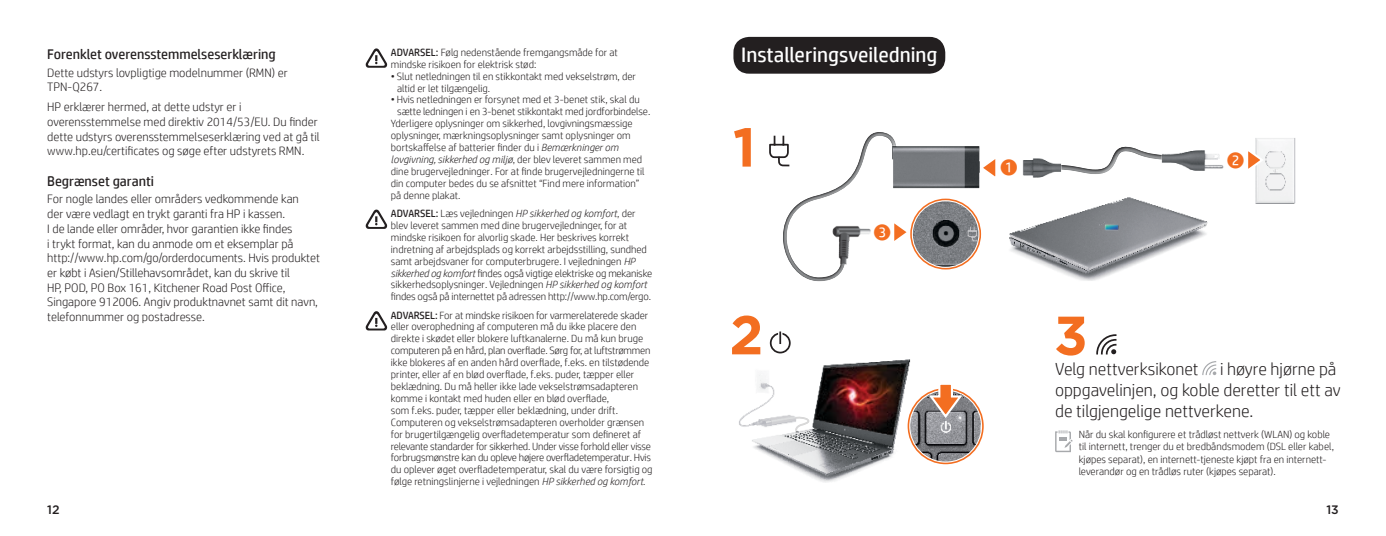
<style>
.page{position:relative;width:1386px;height:536px;background:#fff}
.page>*{position:absolute;margin:0;border:0;box-sizing:border-box;transform-origin:0 0}
.t1{font:700 54.6px "Gotham";color:#f36e21}
.t2{font:21px "HP Simplified";color:#fff}
.t3{font:21px "HP Simplified Bubbles";color:#f36e21}
.t4{font:300 17.5px/21px "HP Simplified";color:#231f20}
.t5{font:14px "HP Simplified";color:#231f20}
.t6{font:300 12.25px/14.7px "HP Simplified";color:#231f20}
.t7{font:500 12.25px "Gotham";color:#231f20}
.t8{font:300 10.5px/11.9px "HP Simplified";color:#231f20}
.t9{font:italic 300 10.5px "HP Simplified";color:#231f20}
.s1{font-weight:400}
.s2{font-style:italic}
.s3{font-style:normal}
</style>
<div class="page">
<svg style="left:366px;top:48px;width:21px;height:20px"></svg>
<svg style="left:366px;top:209px;width:21px;height:20px"></svg>
<svg style="left:366px;top:311px;width:21px;height:19px"></svg>
<div style="left:733px;top:37px;width:212px;height:37px;background:#231f20;border-radius:16px"></div>
<svg style="left:1202px;top:361px;width:14px;height:14px"></svg>
<svg style="left:1055px;top:430px;width:18px;height:22px"></svg>
<div style="left:770px;top:332px;width:21px;height:21px;border:2px solid #231f20;border-radius:50%"></div>
<svg style="left:778px;top:332px;width:4px;height:11px"></svg>
<svg style="left:779px;top:332px;width:2px;height:11px"></svg>
<svg style="left:1096px;top:334px;width:21px;height:21px"></svg>
<img style="left:739px;top:413px;width:9px;height:14px">
<img style="left:748px;top:353px;width:171px;height:130px">
<img style="left:908px;top:389px;width:75px;height:74px;border-radius:37px">
<div style="left:907px;top:387px;width:78px;height:78px;border:4px solid #fff;border-radius:50%"></div>
<div style="left:908px;top:388px;width:76px;height:76px;border:2px solid #f36e21;border-radius:50%"></div>
<svg style="left:927px;top:384px;width:37px;height:35px"></svg>
<img style="left:911px;top:199px;width:69px;height:69px;border-radius:35px">
<div style="left:909px;top:197px;width:73px;height:73px;border:4px solid #fff;border-radius:50%"></div>
<div style="left:910px;top:198px;width:71px;height:71px;border:2px solid #f36e21;border-radius:50%"></div>
<svg style="left:983px;top:159px;width:13px;height:18px"></svg>
<img style="left:1255px;top:138px;width:41px;height:66px">
<div style="left:774px;top:123px;width:126px;height:156px;background:#231f20;opacity:.87"></div>
<svg style="left:1248px;top:145px;width:18px;height:30px"></svg>
<div style="left:1028px;top:137px;width:176px;height:40px;background:#231f20;opacity:.87"></div>
<img style="left:889px;top:142px;width:91px;height:51px">
<img style="left:1157px;top:146px;width:67px;height:28px">
<img style="left:1022px;top:151px;width:43px;height:27px">
<img style="left:830px;top:225px;width:41px;height:43px">
<img style="left:1009px;top:197px;width:199px;height:84px">
<h3 class="t5" style="left:47px;top:45px;width:230px">Forenklet overensstemmelseserklæring</h3>
<p class="t6" style="left:47px;top:65px;width:242px">Dette udstyrs lovpligtige modelnummer (RMN) er<br>TPN-Q267.</p>
<p class="t6" style="left:47px;top:99px;width:274px">HP erklærer hermed, at dette udstyr er i overensstemmelse med direktiv 2014/53/EU. Du finder dette udstyrs overensstemmelseserklæring ved at gå til www.hp.eu/certificates og søge efter udstyrets RMN.</p>
<h3 class="t5" style="left:47px;top:171px;width:108px">Begrænset garanti</h3>
<p class="t6" style="left:47px;top:191px;width:274px">For nogle landes eller områders vedkommende kan<br>der være vedlagt en trykt garanti fra HP i kassen.<br>I de lande eller områder, hvor garantien ikke findes<br>i trykt format, kan du anmode om et eksemplar på http://www.hp.com/go/orderdocuments. Hvis produktet er købt i Asien/Stillehavsområdet, kan du skrive til<br>HP, POD, PO Box 161, Kitchener Road Post Office, Singapore 912006. Angiv produktnavnet samt dit navn, telefonnummer og postadresse.</p>
<p class="t8" style="left:391px;top:46px;width:229px"><span class="s1">ADVARSEL:</span> Følg nedenstående fremgangsmåde for at mindske risikoen for elektrisk stød:</p>
<p class="t8" style="left:397px;top:70px;width:240px;text-indent:-6px">• Slut netledningen til en stikkontakt med vekselstrøm, der altid er let tilgængelig.</p>
<p class="t8" style="left:391px;top:93px;width:250px">• Hvis netledningen er forsynet med et 3-benet stik, skal du</p>
<p class="t8" style="left:397px;top:105px;width:255px">sætte ledningen i en 3-benet stikkontakt med jordforbindelse.</p>
<p class="t8" style="left:391px;top:117px;width:243px">Yderligere oplysninger om sikkerhed, lovgivningsmæssige</p>
<p class="t8" style="left:391px;top:129px;width:241px">oplysninger, mærkningsoplysninger samt oplysninger om</p>
<p class="t8" style="left:391px;top:141px;width:229px">bortskaffelse af batterier finder du i <span class="s2">Bemærkninger om</span></p>
<p class="t9" style="left:391px;top:152px;width:253px">lovgivning, sikkerhed og miljø<span class="s3">, der blev leveret sammen med</span></p>
<p class="t8" style="left:391px;top:165px;width:255px">dine brugervejledninger. For at finde brugervejledningerne til</p>
<p class="t8" style="left:391px;top:177px;width:250px">din computer bedes du se afsnittet “Find mere information”</p>
<p class="t8" style="left:391px;top:189px;width:71px">på denne plakat.</p>
<p class="t8" style="left:391px;top:207px;width:263px"><span class="s1">ADVARSEL:</span> Læs vejledningen <span class="s2">HP sikkerhed og komfort</span>, der blev leveret sammen med dine brugervejledninger, for at mindske risikoen for alvorlig skade. Her beskrives korrekt indretning af arbejdsplads og korrekt arbejdsstilling, sundhed samt arbejdsvaner for computerbrugere. I vejledningen <span class="s2">HP sikkerhed og komfort</span> findes også vigtige elektriske og mekaniske sikkerhedsoplysninger. Vejledningen <span class="s2">HP sikkerhed og komfort </span>findes også på internettet på adressen http://www.hp.com/ergo.</p>
<p class="t8" style="left:391px;top:308px;width:263px"><span class="s1">ADVARSEL:</span> For at mindske risikoen for varmerelaterede skader eller overophedning af computeren må du ikke placere den direkte i skødet eller blokere luftkanalerne. Du må kun bruge computeren på en hård, plan overflade. Sørg for, at luftstrømmen ikke blokeres af en anden hård overflade, f.eks. en tilstødende printer, eller af en blød overflade, f.eks. puder, tæpper eller beklædning. Du må heller ikke lade vekselstrømsadapteren komme i kontakt med huden eller en blød overflade,<br>som f.eks. puder, tæpper eller beklædning, under drift.<br>Computeren og vekselstrømsadapteren overholder grænsen for brugertilgængelig overfladetemperatur som defineret af relevante standarder for sikkerhed. Under visse forhold eller visse forbrugsmønstre kan du opleve højere overfladetemperatur. Hvis du oplever øget overfladetemperatur, skal du være forsigtig og følge retningslinjerne i vejledningen <span class="s2">HP sikkerhed og komfort</span>.</p>
<h2 class="t2" style="left:741px;top:41px;width:198px">Installeringsveiledning</h2>
<h1 class="t1" style="left:733px;top:111px;width:25px">1</h1>
<h2 class="t3" style="left:874px;top:220px;width:19px">3</h2>
<h2 class="t3" style="left:1001px;top:156px;width:19px">1</h2>
<h1 class="t1" style="left:729px;top:298px;width:36px">2</h1>
<h1 class="t1" style="left:1054px;top:299px;width:35px">3</h1>
<h2 class="t3" style="left:1227px;top:148px;width:19px">2</h2>
<h3 class="t4" style="left:1055px;top:358px;width:287px">Velg nettverksikonet i høyre hjørne på oppgavelinjen, og koble deretter til ett av de tilgjengelige nettverkene.</h3>
<p class="t8" style="left:1079px;top:427px;width:257px;line-height:12.6px">Når du skal konfigurere et trådløst nettverk (WLAN) og koble til internett, trenger du et bredbåndsmodem (DSL eller kabel, kjøpes separat), en internett-tjeneste kjøpt fra en internett&shy;leverandør og en trådløs ruter (kjøpes separat).</p>
<p class="t7" style="left:47px;top:501px;width:14px">12</p>
<p class="t7" style="left:1326px;top:501px;width:14px">13</p>
</div>
